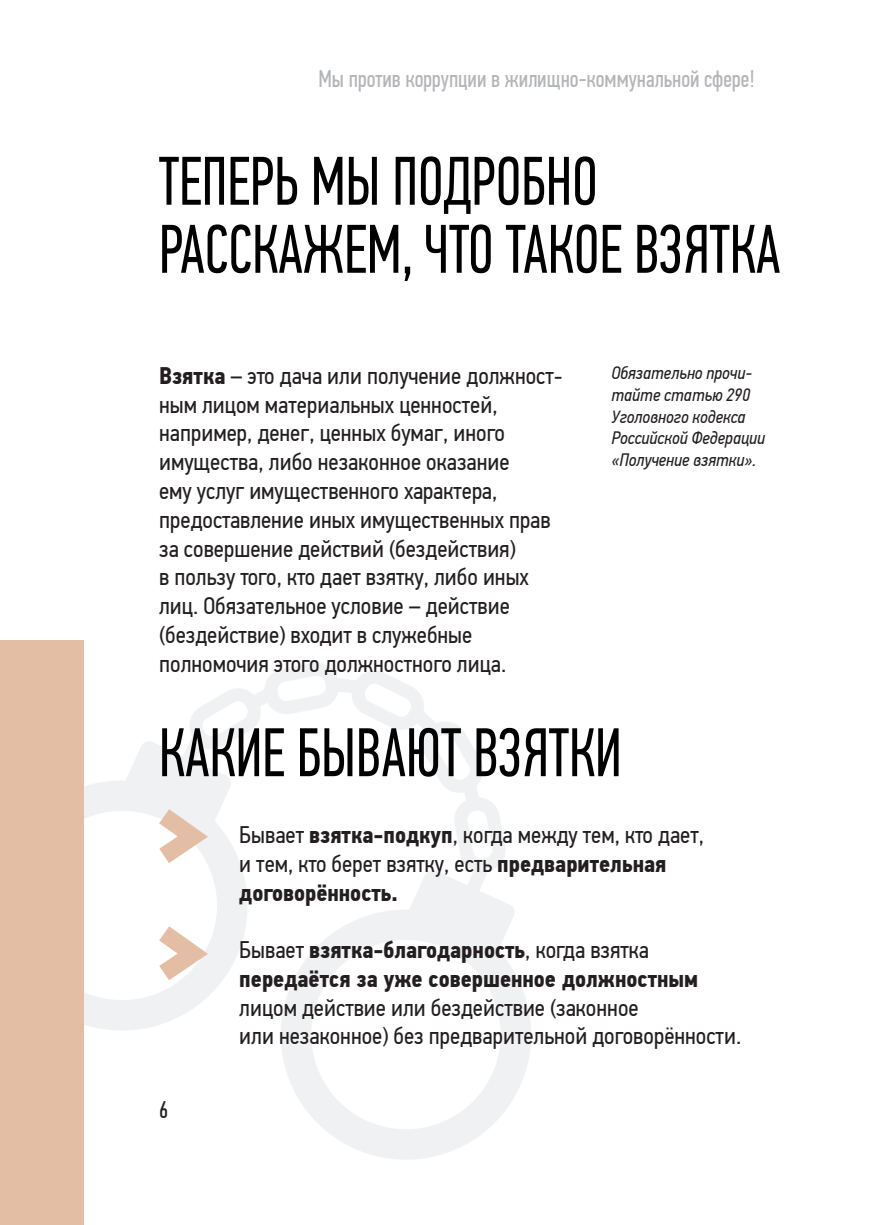
<style>
.page{position:relative;width:874px;height:1225px;background:#fff}
.page>*{position:absolute;margin:0;border:0;box-sizing:border-box;transform-origin:0 0}
.осн_текст{font:68.8px/68px "PF Din Text Comp Pro";color:#000001;scale:.9 1}
.t1{font:24px/28.8px "PF Din Text Cond Pro";color:#231f20}
.t2{font:24px "PF Din Text Comp Pro";color:#b4b5b8}
.t3{font:24px "PF Din Text Comp Pro";color:#231f20}
.t4{font:italic 18px/21.6px "PF Din Text Cond Pro";color:#231f20}
.s1{font-weight:700}
</style>
<div class="page">
<svg style="left:140px;top:792px;width:83px;height:88px"></svg>
<svg style="left:147px;top:909px;width:76px;height:88px"></svg>
<div style="left:0;top:641px;width:84px;height:584px;background:#e3bea5"></div>
<p class="t2" style="left:318px;top:66px;width:437px">Мы против коррупции в жилищно-коммунальной сфере!</p>
<p class="осн_текст" style="left:159px;top:148px;width:691px">ТЕПЕРЬ МЫ ПОДРОБНО<br>РАССКАЖЕМ, ЧТО ТАКОЕ ВЗЯТКА</p>
<p class="t1" style="left:159px;top:361px;width:405px"><span class="s1">Взятка</span> – это дача или получение должност&shy;ным лицом материальных ценностей, например, денег, ценных бумаг, иного имущества, либо незаконное оказание<br>ему услуг имущественного характера, предоставление иных имущественных прав за совершение действий (бездействия)<br>в пользу того, кто дает взятку, либо иных лиц. Обязательное условие – действие (бездействие) входит в служебные полномочия этого должностного лица.</p>
<p class="t4" style="left:611px;top:362px;width:155px">Обязательно прочи&shy;тайте статью 290<br>Уголовного кодекса<br>Российской Федерации «Получение взятки».</p>
<p class="осн_текст" style="left:159px;top:719px;width:515px">КАКИЕ БЫВАЮТ ВЗЯТКИ</p>
<p class="t3" style="left:159px;top:1096px;width:11px">6</p>
<p class="t1" style="left:239px;top:820px;width:466px">Бывает <span class="s1">взятка-подкуп</span>, когда между тем, кто дает, и тем, кто берет взятку, есть <span class="s1">предварительная договорённость.</span></p>
<p class="t1" style="left:239px;top:935px;width:503px">Бывает <span class="s1">взятка-благодарность</span>, когда взятка <span class="s1">передаётся за уже совершенное должностным </span>лицом действие или бездействие (законное<br>или незаконное) без предварительной договорённости.</p>
</div>
